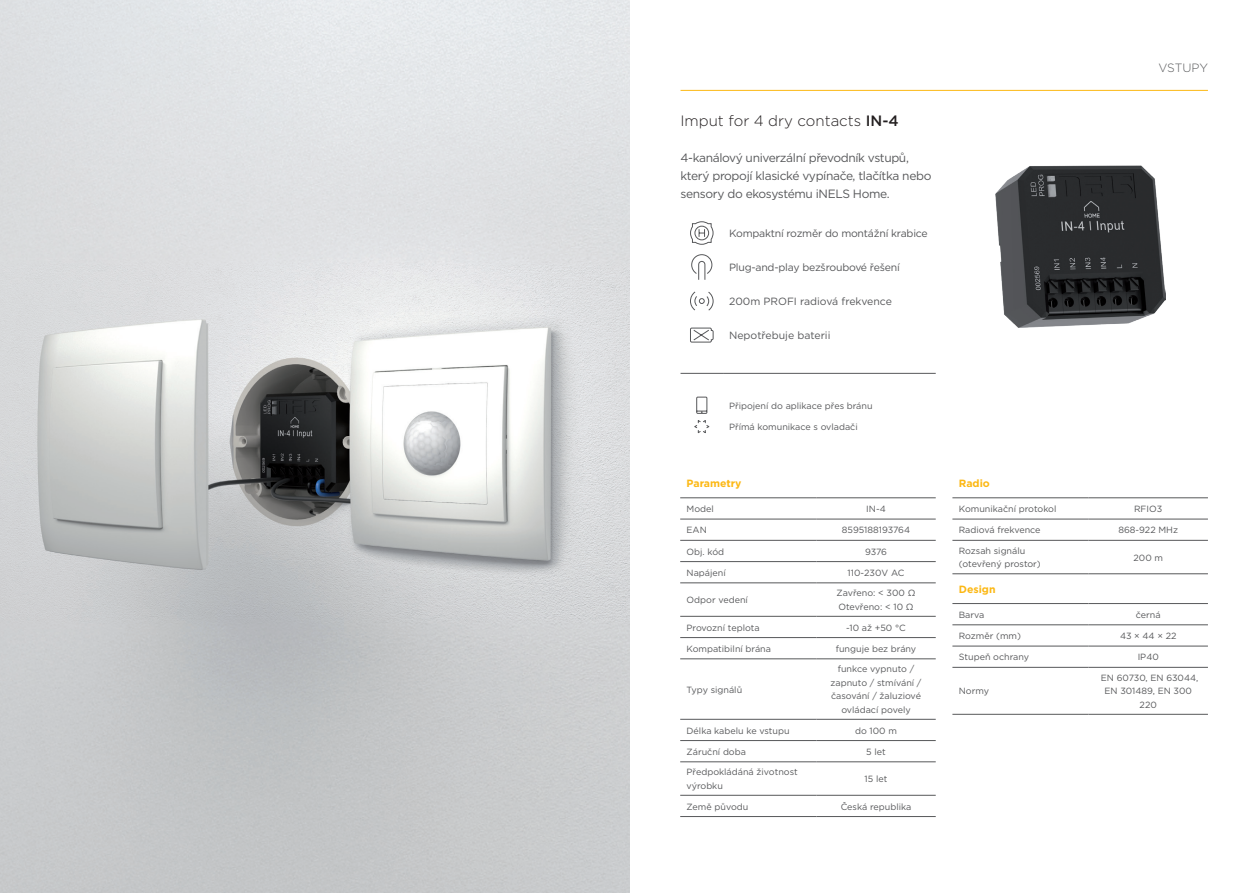
<style>
.page{position:relative;width:1259px;height:893px;background:#fff}
.page>*{position:absolute;margin:0;border:0;box-sizing:border-box;transform-origin:0 0}
.t1{font:300 15px "Gotham";color:#231f20}
.t2{font:12px/18px "Gotham";letter-spacing:-.03em;color:#57585a}
.t3{font:300 12px "Gotham";letter-spacing:-.01em;color:#57585a}
.t4{font:10.5px "Gotham";letter-spacing:-.02em;color:#57585a}
.t5{font:10.5px "Gotham";color:#57585a}
.t6{font:700 10.5px "Gotham";color:#fcb814}
.t7{font:9px/13.5px "Gotham";color:#57585a}
.s1{font-weight:500}
</style>
<div class="page">
<hr style="left:680px;top:90px;width:528px;height:1px;background:#fcb814">
<img style="left:995px;top:166px;width:170px;height:161px">
<img style="left:0;top:0;width:629px;height:893px">
<hr style="left:680px;top:497px;width:136px;height:1px;background:#57585a">
<hr style="left:816px;top:497px;width:119px;height:1px;background:#57585a">
<hr style="left:680px;top:519px;width:136px;height:1px;background:#57585a">
<hr style="left:816px;top:519px;width:119px;height:1px;background:#57585a">
<hr style="left:680px;top:540px;width:136px;height:1px;background:#57585a">
<hr style="left:816px;top:540px;width:119px;height:1px;background:#57585a">
<hr style="left:680px;top:561px;width:136px;height:1px;background:#57585a">
<hr style="left:816px;top:561px;width:119px;height:1px;background:#57585a">
<hr style="left:680px;top:582px;width:136px;height:1px;background:#57585a">
<hr style="left:816px;top:582px;width:119px;height:1px;background:#57585a">
<hr style="left:680px;top:616px;width:136px;height:1px;background:#57585a">
<hr style="left:816px;top:616px;width:119px;height:1px;background:#57585a">
<hr style="left:680px;top:637px;width:136px;height:1px;background:#57585a">
<hr style="left:816px;top:637px;width:119px;height:1px;background:#57585a">
<hr style="left:680px;top:658px;width:136px;height:1px;background:#57585a">
<hr style="left:816px;top:658px;width:119px;height:1px;background:#57585a">
<hr style="left:680px;top:719px;width:136px;height:1px;background:#57585a">
<hr style="left:816px;top:719px;width:119px;height:1px;background:#57585a">
<hr style="left:680px;top:740px;width:136px;height:1px;background:#57585a">
<hr style="left:816px;top:740px;width:119px;height:1px;background:#57585a">
<hr style="left:680px;top:761px;width:136px;height:1px;background:#57585a">
<hr style="left:816px;top:761px;width:119px;height:1px;background:#57585a">
<hr style="left:680px;top:795px;width:136px;height:1px;background:#57585a">
<hr style="left:816px;top:795px;width:119px;height:1px;background:#57585a">
<hr style="left:680px;top:816px;width:136px;height:1px;background:#57585a">
<hr style="left:816px;top:816px;width:119px;height:1px;background:#57585a">
<hr style="left:952px;top:497px;width:136px;height:1px;background:#57585a">
<hr style="left:1088px;top:497px;width:120px;height:1px;background:#57585a">
<hr style="left:952px;top:519px;width:136px;height:1px;background:#57585a">
<hr style="left:1088px;top:519px;width:120px;height:1px;background:#57585a">
<hr style="left:952px;top:540px;width:136px;height:1px;background:#57585a">
<hr style="left:1088px;top:540px;width:120px;height:1px;background:#57585a">
<hr style="left:952px;top:573px;width:136px;height:1px;background:#57585a">
<hr style="left:1088px;top:573px;width:120px;height:1px;background:#57585a">
<hr style="left:952px;top:603px;width:136px;height:1px;background:#57585a">
<hr style="left:1088px;top:603px;width:120px;height:1px;background:#57585a">
<hr style="left:952px;top:624px;width:136px;height:1px;background:#57585a">
<hr style="left:1088px;top:624px;width:120px;height:1px;background:#57585a">
<hr style="left:952px;top:646px;width:136px;height:1px;background:#57585a">
<hr style="left:1088px;top:646px;width:120px;height:1px;background:#57585a">
<hr style="left:952px;top:667px;width:136px;height:1px;background:#57585a">
<hr style="left:1088px;top:667px;width:120px;height:1px;background:#57585a">
<hr style="left:952px;top:714px;width:136px;height:1px;background:#57585a">
<hr style="left:1088px;top:714px;width:120px;height:1px;background:#57585a">
<svg style="left:690px;top:221px;width:24px;height:24px"></svg>
<svg style="left:691px;top:254px;width:21px;height:26px"></svg>
<svg style="left:690px;top:291px;width:24px;height:20px"></svg>
<svg style="left:690px;top:327px;width:24px;height:16px"></svg>
<hr style="left:680px;top:373px;width:43px;height:1px;background:#57585a">
<hr style="left:723px;top:373px;width:212px;height:1px;background:#57585a">
<svg style="left:694px;top:396px;width:16px;height:38px"></svg>
<h1 class="t1" style="left:680px;top:111px;width:220px">Imput for 4 dry contacts <span class="s1">IN-4</span></h1>
<h2 class="t2" style="left:680px;top:149px;width:252px">4-kanálový univerzální převodník vstupů, který propojí klasické vypínače, tlačítka nebo sensory do ekosystému iNELS Home.</h2>
<p class="t4" style="left:729px;top:227px;width:200px">Kompaktní rozměr do montážní krabice</p>
<p class="t4" style="left:729px;top:261px;width:172px">Plug-and-play bezšroubové řešení</p>
<p class="t5" style="left:729px;top:295px;width:164px">200m PROFI radiová frekvence</p>
<p class="t5" style="left:729px;top:329px;width:103px">Nepotřebuje baterii</p>
<p class="t7" style="left:729px;top:399px;width:145px">Připojení do aplikace přes bránu</p>
<p class="t7" style="left:729px;top:420px;width:130px">Přímá komunikace s ovladači</p>
<p class="t6" style="left:686px;top:476px;width:56px">Parametry</p>
<p class="t7" style="left:686px;top:502px;width:29px">Model</p>
<p class="t7" style="left:866px;top:502px;width:21px">IN-4</p>
<p class="t7" style="left:686px;top:523px;width:22px">EAN</p>
<p class="t7" style="left:842px;top:523px;width:70px">8595188193764</p>
<p class="t7" style="left:686px;top:544px;width:39px">Obj. kód</p>
<p class="t7" style="left:865px;top:544px;width:24px">9376</p>
<p class="t7" style="left:686px;top:566px;width:41px">Napájení</p>
<p class="t7" style="left:847px;top:566px;width:58px">110-230V AC</p>
<p class="t7" style="left:686px;top:593px;width:63px">Odpor vedení</p>
<p class="t7" style="left:836px;top:586px;width:80px">Zavřeno: &lt; 300 Ω<br>Otevřeno: &lt; 10 Ω</p>
<p class="t7" style="left:686px;top:620px;width:75px">Provozní teplota</p>
<p class="t7" style="left:846px;top:620px;width:61px">-10 až +50 °C</p>
<p class="t7" style="left:686px;top:642px;width:86px">Kompatibilní brána</p>
<p class="t7" style="left:835px;top:642px;width:82px">funguje bez brány</p>
<p class="t7" style="left:686px;top:682px;width:57px">Typy signálů</p>
<p class="t7" style="left:830px;top:662px;width:92px;text-align:center">funkce vypnuto / zapnuto / stmívání / časování / žaluziové ovládací povely</p>
<p class="t7" style="left:686px;top:723px;width:104px">Délka kabelu ke vstupu</p>
<p class="t7" style="left:855px;top:723px;width:43px">do 100 m</p>
<p class="t7" style="left:686px;top:745px;width:61px">Záruční doba</p>
<p class="t7" style="left:866px;top:745px;width:21px">5 let</p>
<p class="t7" style="left:686px;top:765px;width:113px">Předpokládáná životnost výrobku</p>
<p class="t7" style="left:864px;top:772px;width:24px">15 let</p>
<p class="t7" style="left:686px;top:799px;width:63px">Země původu</p>
<p class="t7" style="left:840px;top:799px;width:72px">Česká republika</p>
<h2 class="t3" style="left:1158px;top:60px;width:51px">VSTUPY</h2>
<p class="t6" style="left:959px;top:476px;width:33px">Radio</p>
<p class="t7" style="left:959px;top:502px;width:99px">Komunikační protokol</p>
<p class="t7" style="left:1134px;top:502px;width:30px">RFIO3</p>
<p class="t7" style="left:959px;top:523px;width:83px">Radiová frekvence</p>
<p class="t7" style="left:1118px;top:523px;width:61px">868-922 MHz</p>
<p class="t7" style="left:959px;top:544px;width:84px">Rozsah signálu (otevřený prostor)</p>
<p class="t7" style="left:1133px;top:550px;width:31px">200 m</p>
<p class="t6" style="left:959px;top:582px;width:38px">Design</p>
<p class="t7" style="left:959px;top:608px;width:27px">Barva</p>
<p class="t7" style="left:1136px;top:608px;width:26px">černá</p>
<p class="t7" style="left:959px;top:629px;width:64px">Rozměr (mm)</p>
<p class="t7" style="left:1120px;top:629px;width:58px">43 × 44 × 22</p>
<p class="t7" style="left:959px;top:650px;width:72px">Stupeň ochrany</p>
<p class="t7" style="left:1137px;top:650px;width:23px">IP40</p>
<p class="t7" style="left:959px;top:684px;width:32px">Normy</p>
<p class="t7" style="left:1100px;top:671px;width:99px;text-align:center">EN 60730, EN 63044,<br>EN 301489, EN 300<br>220</p>
</div>
